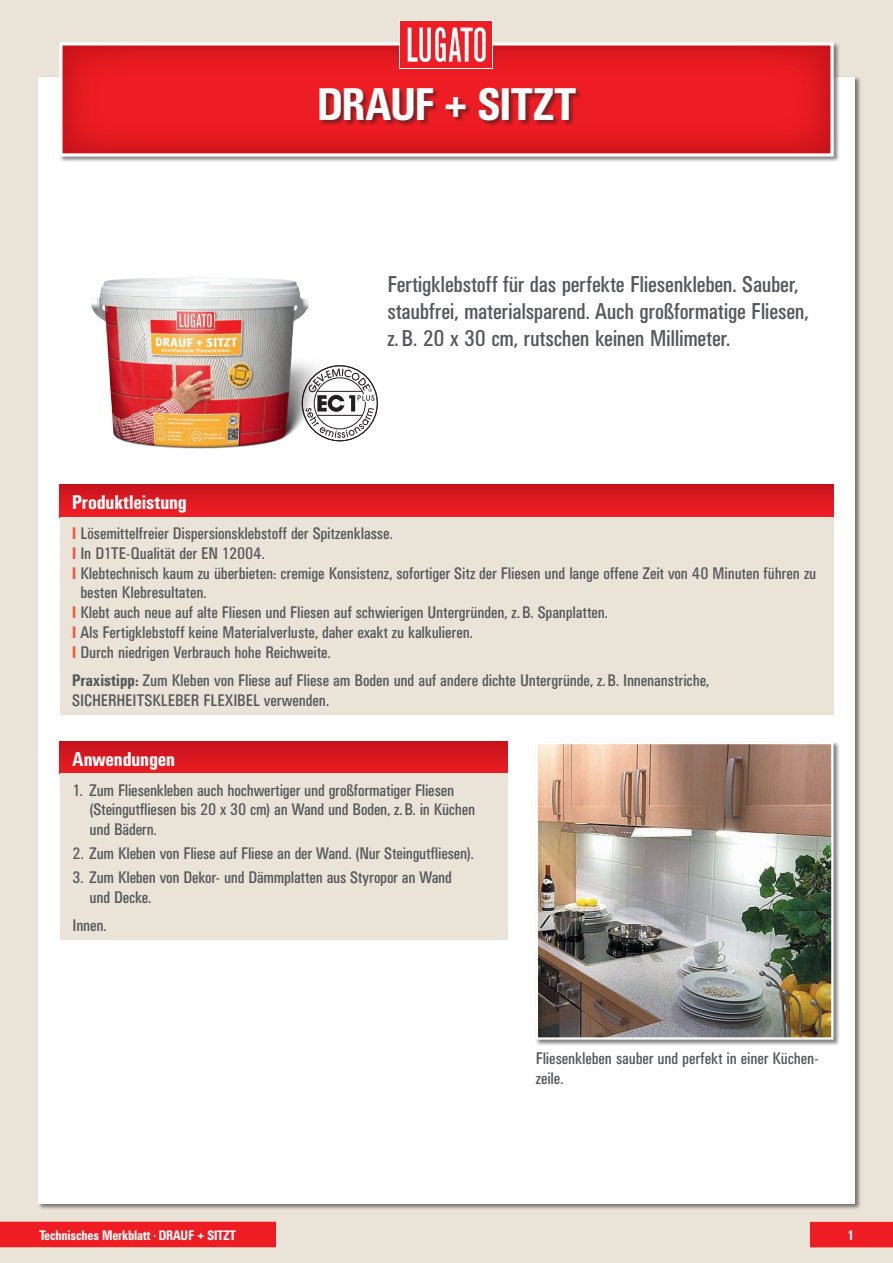
<style>
.page{position:relative;width:893px;height:1263px;background:#e9e3d8}
.page>*{position:absolute;margin:0;border:0;box-sizing:border-box;transform-origin:0 0}
.t1{font:500 condensed 45px "UN11";color:#fff}
.t2{font:condensed 22.5px/27px "UN11";letter-spacing:-.005em;color:#57585a}
.t3{font:500 condensed 19.5px "UN11";letter-spacing:.005em;color:#fff}
.t4{font:condensed 16.5px/19.8px "UN11";color:#57585a}
.t5{font:500 condensed 13.5px "UN11";color:#fff}
.s1{font-weight:500;color:#f0593e}
.s2{font-weight:500}
</style>
<div class="page">
<div style="left:38px;top:77px;width:817px;height:1126px;background:#fff"></div>
<div style="left:810px;top:1222px;width:83px;height:25px;background:#ee1d23"></div>
<div style="left:0;top:1222px;width:276px;height:25px;background:#ee1d23"></div>
<div style="left:59px;top:42px;width:781px;height:121px;background:#231f20;opacity:.55"></div>
<svg style="left:60px;top:43px;width:773px;height:113px;background:#e6272d"></svg>
<div style="left:319px;top:87px;width:263px;height:40px;background:#231f20;opacity:.55"></div>
<svg style="left:400px;top:20px;width:93px;height:49px"></svg>
<div style="left:401px;top:21px;width:91px;height:47px;background:#ee1d23"></div>
<svg style="left:408px;top:27px;width:78px;height:35px"></svg>
<div style="left:60px;top:484px;width:773px;height:32px;background:#c4121a"></div>
<div style="left:60px;top:485px;width:773px;height:32px;background:linear-gradient(to bottom,#c9141c,#f21e24)"></div>
<div style="left:60px;top:517px;width:773px;height:197px;background:#e9e3d8"></div>
<div style="left:535px;top:742px;width:305px;height:304px;background:#231f20;opacity:.55"></div>
<img style="left:539px;top:745px;width:291px;height:292px">
<div style="left:536px;top:742px;width:297px;height:298px;border:2px solid #fff"></div>
<div style="left:60px;top:742px;width:447px;height:32px;background:linear-gradient(to bottom,#c5131b,#ec1c23)"></div>
<div style="left:60px;top:774px;width:447px;height:166px;background:#e9e3d8"></div>
<svg style="left:336px;top:365px;width:42px;height:76px"></svg>
<img style="left:91px;top:277px;width:245px;height:172px">
<h1 class="t1" style="left:246px;top:79px;width:403px">BUNTER FUGENMÖRTEL</h1>
<h1 class="t1" style="left:317px;top:79px;width:260px">DRAUF + SITZT</h1>
<h2 class="t2" style="left:387px;top:270px;width:423px">Fertigklebstoff für das perfekte Fliesenkleben. Sauber, staubfrei, materialsparend. Auch großformatige Fliesen, z.B. 20 x 30 cm, rutschen keinen Millimeter.</h2>
<p class="t3" style="left:72px;top:491px;width:116px">Produktleistung</p>
<p class="t4" style="left:72px;top:523px;width:322px"><span class="s1">I</span> Lösemittelfreier Dispersionsklebstoff der Spitzenklasse.</p>
<p class="t4" style="left:72px;top:543px;width:194px"><span class="s1">I</span> In D1TE-Qualität der EN 12004.</p>
<p class="t4" style="left:72px;top:563px;width:745px"><span class="s1">I</span> Klebtechnisch kaum zu überbieten: cremige Konsistenz, sofortiger Sitz der Fliesen und lange offene Zeit von 40 Minuten führen zu</p>
<p class="t4" style="left:81px;top:582px;width:127px">besten Klebresultaten.</p>
<p class="t4" style="left:72px;top:602px;width:537px"><span class="s1">I</span> Klebt auch neue auf alte Fliesen und Fliesen auf schwierigen Untergründen, z.B. Spanplatten.</p>
<p class="t4" style="left:72px;top:622px;width:402px"><span class="s1">I</span> Als Fertigklebstoff keine Materialverluste, daher exakt zu kalkulieren.</p>
<p class="t4" style="left:72px;top:642px;width:260px"><span class="s1">I</span> Durch niedrigen Verbrauch hohe Reichweite.</p>
<p class="t4" style="left:72px;top:670px;width:638px"><span class="s2">Praxistipp:</span> Zum Kleben von Fliese auf Fliese am Boden und auf andere dichte Untergründe, z.B. Innenanstriche,<br>SICHERHEITSKLEBER FLEXIBEL verwenden.</p>
<p class="t4" style="left:72px;top:562px;width:728px">ABDICHTUNG vor dem Fliesenkleben. Wasserdicht, elasti ch, reißfes , dehnfähig und frostb ständig. Passe d für Rohrdurchfüh&shy;rungen ab 3/8 Zo l.</p>
<p class="t3" style="left:73px;top:748px;width:104px">Anwendungen</p>
<p class="t4" style="left:90px;top:780px;width:387px;text-indent:-17px">1. Zum Fliesenkleben auch hochwertiger und großformatiger Fliesen (Steingutfliesen bis 20 x 30 cm) an Wand und Boden, z.B. in Küchen und Bädern.</p>
<p class="t4" style="left:73px;top:843px;width:403px">2. Zum Kleben von Fliese auf Fliese an der Wand. (Nur Steingutfliesen).</p>
<p class="t4" style="left:90px;top:867px;width:364px;text-indent:-17px">3. Zum Kleben von Dekor- und Dämmplatten aus Styropor an Wand und Decke.</p>
<p class="t4" style="left:73px;top:916px;width:35px">Innen.</p>
<p class="t4" style="left:536px;top:1048px;width:284px">Fliesenkleben sauber und perfekt in einer Küchen&shy;zeile.</p>
<p class="t5" style="left:39px;top:1227px;width:198px">Technisches Merkblatt <sup>•</sup> DRAUF + SITZT</p>
<p class="t5" style="left:847px;top:1227px;width:8px">1</p>
</div>
